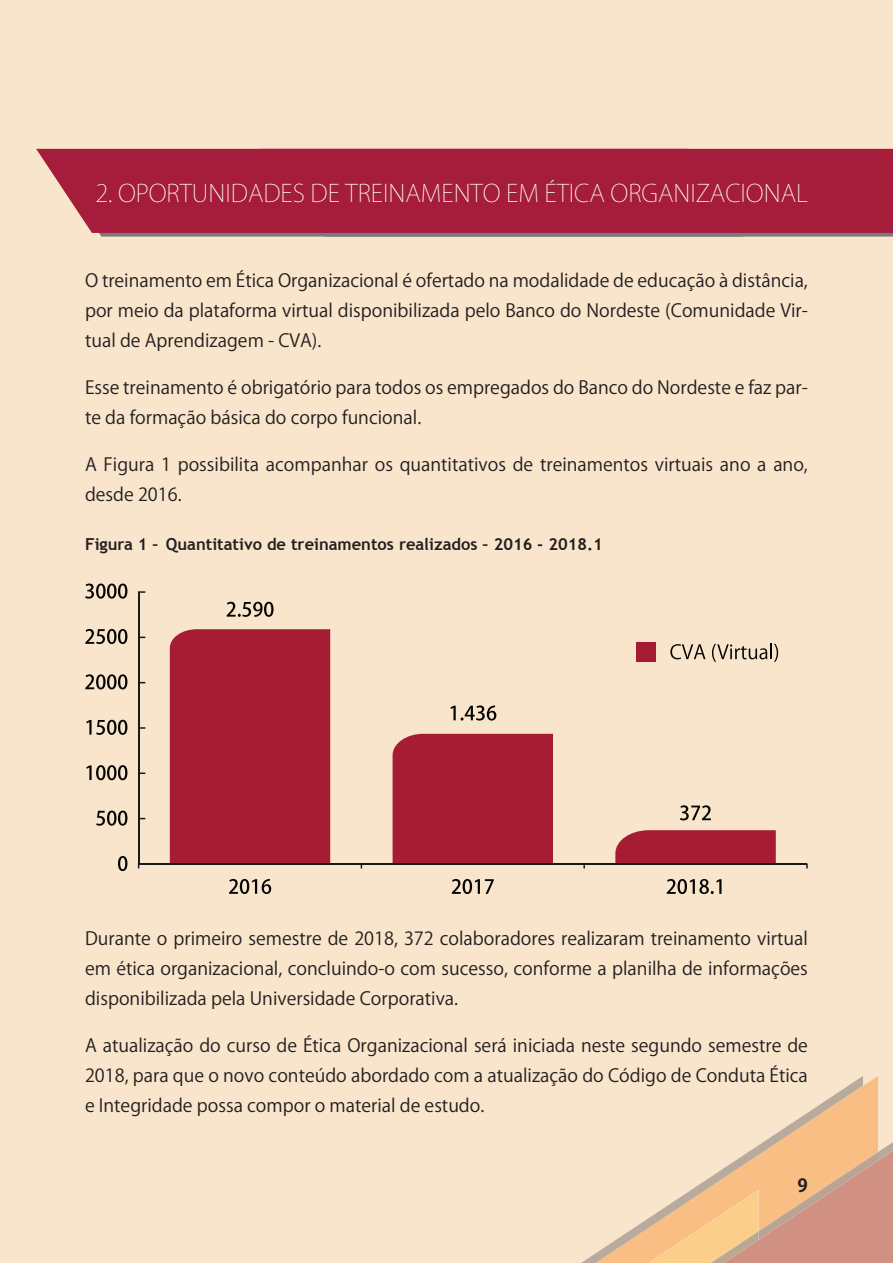
<style>
.page{position:relative;width:893px;height:1263px;background:#f9e5cb}
.page>*{position:absolute;margin:0;border:0;box-sizing:border-box;transform-origin:0 0}
.t1{font:200 24px "Koz Go Pr 6 N";color:#fff}
.t2{font:18px/30px "Koz Go Pr 6 N";color:#231f20;text-align:justify}
.t3{font:700 18px "Koz Go Pr 6 N";color:#231f20}
.t4{font:700 16.5px "Trebuchet MS";color:#231f20}
</style>
<div class="page">
<div style="left:581px;top:1076px;width:15px;height:187px;background:#f9e5cb"></div>
<svg style="left:596px;top:1076px;width:282px;height:187px;background:#f5dbbd"></svg>
<svg style="left:648px;top:1142px;width:245px;height:121px;background:#e6b691"></svg>
<svg style="left:36px;top:149px;width:223px;height:84px;background:#af364d"></svg>
<svg style="left:269px;top:233px;width:624px;height:4px;background:#7f8182"></svg>
<div style="left:259px;top:149px;width:634px;height:84px;background:#a51d3b"></div>
<svg style="left:118px;top:856px;width:9px;height:15px"></svg>
<svg style="left:96px;top:810px;width:31px;height:16px"></svg>
<svg style="left:86px;top:765px;width:41px;height:15px"></svg>
<svg style="left:86px;top:720px;width:41px;height:15px"></svg>
<svg style="left:85px;top:674px;width:42px;height:15px"></svg>
<svg style="left:85px;top:629px;width:42px;height:15px"></svg>
<svg style="left:85px;top:583px;width:42px;height:16px"></svg>
<svg style="left:229px;top:879px;width:42px;height:15px"></svg>
<svg style="left:227px;top:602px;width:47px;height:15px"></svg>
<svg style="left:452px;top:879px;width:42px;height:15px"></svg>
<svg style="left:450px;top:705px;width:46px;height:15px"></svg>
<svg style="left:667px;top:879px;width:54px;height:15px"></svg>
<svg style="left:680px;top:805px;width:31px;height:15px"></svg>
<hr style="left:138px;top:592px;width:1px;height:272px;background:#191919">
<svg style="left:138px;top:864px;width:7px;height:4px"></svg>
<svg style="left:139px;top:772px;width:6px;height:2px"></svg>
<svg style="left:139px;top:727px;width:6px;height:2px"></svg>
<svg style="left:138px;top:591px;width:7px;height:2px"></svg>
<svg style="left:615px;top:830px;width:161px;height:33px;background:#a82439"></svg>
<div style="left:393px;top:734px;width:160px;height:129px;background:#a51c33"></div>
<div style="left:170px;top:629px;width:160px;height:234px;background:#a51c33"></div>
<div style="left:636px;top:642px;width:20px;height:20px;background:#a51c33"></div>
<svg style="left:670px;top:644px;width:35px;height:15px"></svg>
<svg style="left:712px;top:644px;width:66px;height:18px"></svg>
<hr style="left:139px;top:863px;width:668px;height:2px;background:#191919">
<h1 class="t1" style="left:95px;top:180px;width:714px">2. OPORTUNIDADES DE TREINAMENTO EM ÉTICA ORGANIZACIONAL</h1>
<p class="t2" style="left:85px;top:265px;width:724px">O treinamento em Ética Organizacional é ofertado na modalidade de educação à distância, por meio da plataforma virtual disponibilizada pelo Banco do Nordeste (Comunidade Vir&shy;tual de Aprendizagem - CVA).</p>
<p class="t2" style="left:85px;top:372px;width:724px">Esse treinamento é obrigatório para todos os empregados do Banco do Nordeste e faz par&shy;te da formação básica do corpo funcional.</p>
<p class="t2" style="left:85px;top:449px;width:724px">A Figura 1 possibilita acompanhar os quantitativos de treinamentos virtuais ano a ano, desde 2016.</p>
<p class="t4" style="left:85px;top:534px;width:519px">Figura 1 – Quantitativo de treinamentos realizados – 2016 - 2018.1</p>
<p class="t2" style="left:85px;top:924px;width:724px">Durante o primeiro semestre de 2018, 372 colaboradores realizaram treinamento virtual em ética organizacional, concluindo-o com sucesso, conforme a planilha de informações disponibilizada pela Universidade Corporativa.</p>
<p class="t2" style="left:85px;top:1031px;width:724px">A atualização do curso de Ética Organizacional será iniciada neste segundo semestre de 2018, para que o novo conteúdo abordado com a atualização do Código de Conduta Ética e Integridade possa compor o material de estudo.</p>
<p class="t3" style="left:798px;top:1176px;width:12px">9</p>
</div>
